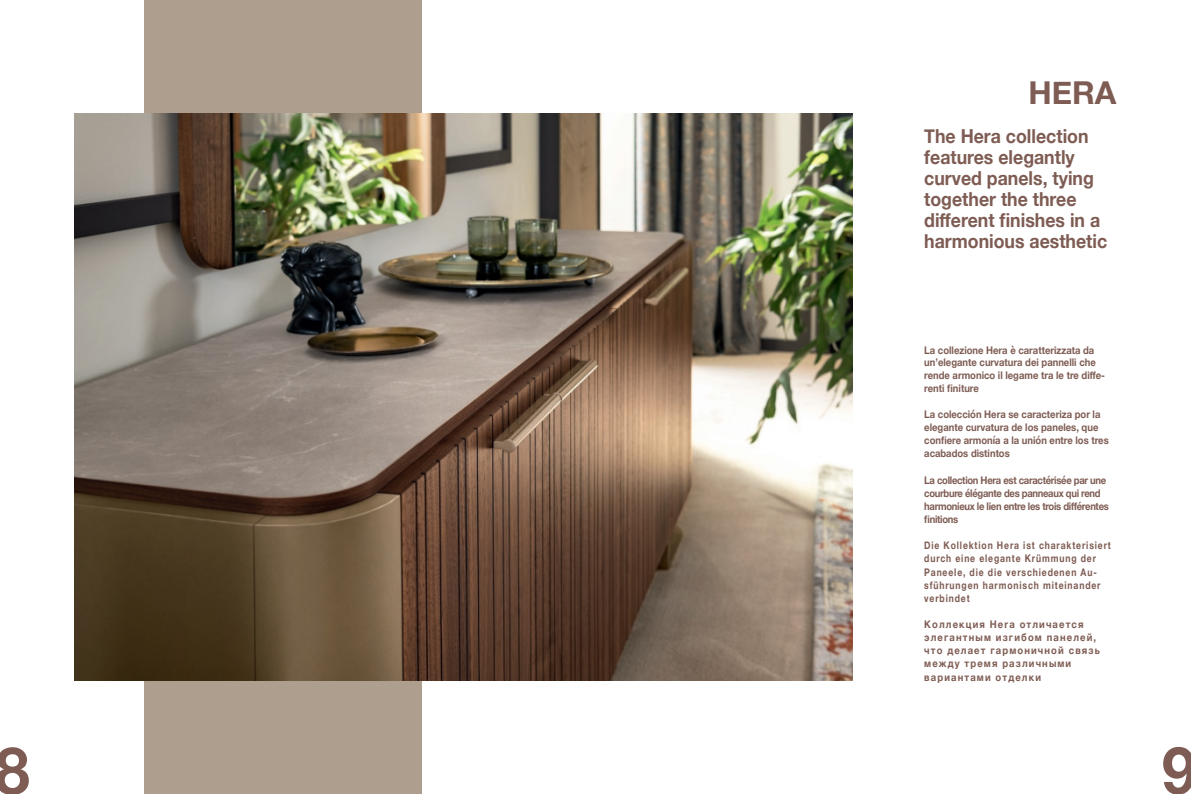
<style>
.page{position:relative;width:1191px;height:794px;background:#fff}
.page>*{position:absolute;margin:0;border:0;box-sizing:border-box;transform-origin:0 0}
.t1{font:700 65.62px "Helvetica Neue";color:#7e5c53;scale:.95 1}
.t2{font:700 31.5px "Helvetica Neue";color:#7e5c53}
.t3{font:700 19.25px/21px "Helvetica Neue";color:#7e5c53;scale:.92 1}
.t4{font:700 10.5px/12.6px "Helvetica Neue";color:#7e5c53;scale:.9 1}
.t5{font:700 10.5px/13.1px "Helvetica Neue";letter-spacing:.1em;color:#7e5c53;scale:.82 1}
.t6{font:700 10.5px/13.1px "Helvetica Neue";letter-spacing:-.03em;color:#7e5c53;scale:.9 1}
.t7{font:700 10.5px/13.1px "Helvetica Neue";letter-spacing:.12em;color:#7e5c53;scale:.9 1}
</style>
<div class="page">
<div style="left:145px;top:0;width:277px;height:794px;background:#ad9e8e"></div>
<img style="left:74px;top:113px;width:778px;height:568px">
<h2 class="t2" style="left:1028px;top:68px;width:90px">HERA</h2>
<h3 class="t3" style="left:924px;top:126px;width:200px">The Hera collection features elegantly curved panels, tying together the three different finishes in a harmonious aesthetic</h3>
<p class="t4" style="left:924px;top:344px;width:202px">La collezione Hera è caratterizzata da un’elegante curvatura dei pannelli che rende armonico il legame tra le tre diffe&shy;renti finiture</p>
<p class="t4" style="left:924px;top:408px;width:206px;line-height:13.1px">La colección Hera se caracteriza por la elegante curvatura de los paneles, que confiere armonía a la unión entre los tres acabados distintos</p>
<p class="t6" style="left:924px;top:473px;width:207px">La collection Hera est caractérisée par une courbure élégante des panneaux qui rend harmonieux le lien entre les trois différentes finitions</p>
<p class="t5" style="left:924px;top:539px;width:229px">Die Kollektion Hera ist charakterisiert durch eine elegante Krümmung der<br>Paneele, die die verschiedenen Au&shy;sführungen harmonisch miteinander verbindet</p>
<p class="t7" style="left:924px;top:618px;width:197px">Коллекция Hera отличается элегантным изгибом панелей, что делает гармоничной связь между тремя различными вариантами отделки</p>
<h1 class="t1" style="left:-5px;top:719px;width:38px">8</h1>
<h1 class="t1" style="left:1161px;top:719px;width:38px">9</h1>
</div>
